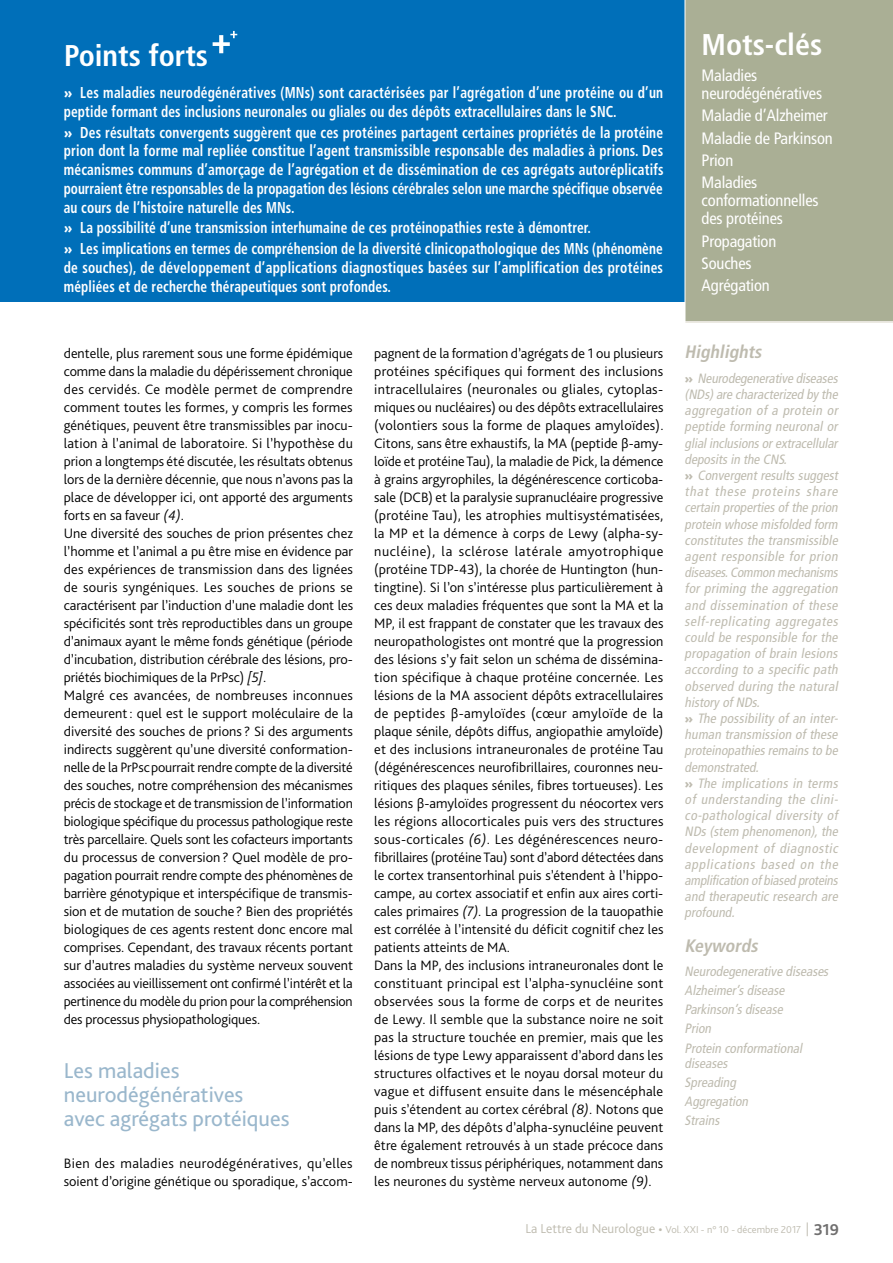
<style>
.page{position:relative;width:893px;height:1263px;background:#fff}
.page>*{position:absolute;margin:0;border:0;box-sizing:border-box;transform-origin:0 0}
.t1{font:700 condensed 30px "Frutiger LT Std";color:#fff}
.t2{font:22.5px/24px "Bliss Pro";color:#9ab7cc}
.t3{font:italic 700 condensed 18px "Frutiger LT Std";color:#bebbaf}
.t4{font:condensed 16.5px/22.2px "Frutiger LT Std";letter-spacing:-.01em;color:#fff}
.t5{font:700 condensed 15.75px/18.8px "Frutiger LT Std";letter-spacing:.01em;color:#fff;scale:.85 1}
.t6{font:700 condensed 15.75px/18.8px "Frutiger LT Std";letter-spacing:.01em;color:#fff;scale:.86 1}
.t7{font:300 14.25px/18px "Bliss Pro";color:#000}
.t8{font:italic condensed 13.5px/16.2px "Frutiger LT Std";color:#bebbaf}
.t9{font:300 10.5px "Bliss Pro";color:#bebbaf}
.s1{font-family:"Bliss Pro";font-weight:800;font-stretch:normal}
.s2{font-style:italic}
.s3{font-family:"Bliss Pro";font-weight:800;font-style:normal;font-stretch:normal}
.s4{font-size:13.5px}
.s5{font-weight:700;font-size:16.5px;color:#706f6f}
</style>
<div class="page">
<div style="left:0;top:0;width:893px;height:302px;background:#006fb9"></div>
<svg style="left:685px;top:0;width:208px;height:321px;background:#adb299"></svg>
<hr style="left:685px;top:321px;width:208px;height:2px;background:#e4e2d8">
<svg style="left:213px;top:31px;width:24px;height:22px"></svg>
<h1 class="t1" style="left:64px;top:38px;width:145px">Points forts</h1>
<p class="t5" style="left:64px;top:83px;width:707px"><span class="s1">»</span> Les maladies neurodégénératives (MNs) sont caractérisées par l’agrégation d’une protéine ou d’un peptide formant des inclusions neuronales ou gliales ou des dépôts extracellulaires dans le SNC.</p>
<p class="t5" style="left:64px;top:123px;width:707px;text-align:justify"><span class="s1">»</span> Des résultats convergents suggèrent que ces protéines partagent certaines propriétés de la protéine prion dont la forme mal repliée constitue l’agent transmissible responsable des maladies à prions. Des mécanismes communs d’amorçage de l’agrégation et de dissémination de ces agrégats autoréplicatifs pourraient être responsables de la propagation des lésions cérébrales selon une marche spécifique observée au cours de l’histoire naturelle des MNs.</p>
<p class="t5" style="left:64px;top:218px;width:706px;line-height:20.9px"><span class="s1">»</span> La possibilité d’une transmission interhumaine de ces protéinopathies reste à démontrer.<br><span class="s1">»</span> Les implications en termes de compréhension de la diversité clinicopathologique des MNs (phénomène</p>
<p class="t6" style="left:64px;top:258px;width:698px">de souches), de développement d’applications diagnostiques basées sur l’amplification des protéines mépliées et de recherche thérapeutiques sont profondes.</p>
<p class="t7" style="left:64px;top:344px;width:291px">dentelle, plus rarement sous une forme épidémique comme dans la maladie du dépérissement chronique des cervidés. Ce modèle permet de comprendre comment toutes les formes, y compris les formes génétiques, peuvent être transmissibles par inocu&shy;lation à l’animal de laboratoire. Si l’hypothèse du prion a longtemps été discutée, les résultats obtenus lors de la dernière décennie, que nous n’avons pas la place de développer ici, ont apporté des arguments forts en sa faveur <span class="s2">(4)</span>.<br>Une diversité des souches de prion présentes chez l’homme et l’animal a pu être mise en évidence par des expériences de transmission dans des lignées de souris syngéniques. Les souches de prions se caractérisent par l’induction d’une maladie dont les spécificités sont très reproductibles dans un groupe d’animaux ayant le même fonds génétique (période d’incubation, distribution cérébrale des lésions, pro&shy;priétés biochimiques de la PrPsc) <span class="s2">[5]</span>.<br>Malgré ces avancées, de nombreuses inconnues demeurent: quel est le support moléculaire de la diversité des souches de prions ? Si des arguments indirects suggèrent qu’une diversité conformation&shy;nelle de la PrPscpourrait rendre compte de la diversité des souches, notre compréhension des mécanismes précis de stockage et de transmission de l’information biologique spécifique du processus pathologique reste très parcellaire. Quels sont les cofacteurs importants du processus de conversion? Quel modèle de pro&shy;pagation pourrait rendre compte des phénomènes de barrière génotypique et interspécifique de transmis&shy;sion et de mutation de souche? Bien des propriétés biologiques de ces agents restent donc encore mal comprises. Cependant, des travaux récents portant sur d’autres maladies du système nerveux souvent associées au vieillissement ont confirmé l’intérêt et la pertinence du modèle du prion pour la compréhension des processus physiopathologiques.</p>
<h2 class="t2" style="left:64px;top:1058px;width:227px">Les maladies neurodégénératives avec agrégats protéiques</h2>
<p class="t7" style="left:64px;top:1154px;width:291px">Bien des maladies neurodégénératives, qu’elles soient d’origine génétique ou sporadique, s’accom-</p>
<p class="t7" style="left:374px;top:344px;width:291px">pagnent de la formation d’agrégats de 1 ou plusieurs protéines spécifiques qui forment des inclusions intracellulaires (neuronales ou gliales, cytoplas&shy;miques ou nucléaires) ou des dépôts extracellulaires (volontiers sous la forme de plaques amyloïdes).<br>Citons, sans être exhaustifs, la MA (peptide β-amy&shy;loïde et protéine Tau), la maladie de Pick, la démence à grains argyrophiles, la dégénérescence corticoba&shy;sale (DCB) et la paralysie supranucléaire progressive (protéine Tau), les atrophies multisystématisées, la MP et la démence à corps de Lewy (alpha-sy&shy;nucléine), la sclérose latérale amyotrophique (protéine TDP-43), la chorée de Huntington (hun&shy;tingtine). Si l’on s’intéresse plus particulièrement à ces deux maladies fréquentes que sont la MA et la MP, il est frappant de constater que les travaux des neuropathologistes ont montré que la progression des lésions s’y fait selon un schéma de dissémina&shy;tion spécifique à chaque protéine concernée. Les lésions de la MA associent dépôts extracellulaires de peptides β-amyloïdes (cœur amyloïde de la plaque sénile, dépôts diffus, angiopathie amyloïde) et des inclusions intraneuronales de protéine Tau (dégénérescences neurofibrillaires, couronnes neu&shy;ritiques des plaques séniles, fibres tortueuses). Les lésions β-amyloïdes progressent du néocortex vers les régions allocorticales puis vers des structures sous-corticales <span class="s2">(6)</span>. Les dégénérescences neuro&shy;fibrillaires (protéine Tau) sont d’abord détectées dans le cortex transentorhinal puis s’étendent à l’hippo&shy;campe, au cortex associatif et enfin aux aires corti&shy;cales primaires <span class="s2">(7)</span>. La progression de la tauopathie est corrélée à l’intensité du déficit cognitif chez les patients atteints de MA.<br>Dans la MP, des inclusions intraneuronales dont le constituant principal est l’alpha-synucléine sont observées sous la forme de corps et de neurites de Lewy. Il semble que la substance noire ne soit pas la structure touchée en premier, mais que les lésions de type Lewy apparaissent d’abord dans les structures olfactives et le noyau dorsal moteur du vague et diffusent ensuite dans le mésencéphale puis s’étendent au cortex cérébral <span class="s2">(8)</span>. Notons que dans la MP, des dépôts d’alpha-synucléine peuvent être également retrouvés à un stade précoce dans de nombreux tissus périphériques, notamment dans les neurones du système nerveux autonome <span class="s2">(9)</span>.</p>
<h1 class="t1" style="left:702px;top:26px;width:122px">Mots-clés</h1>
<p class="t4" style="left:702px;top:67px;width:122px;line-height:18px">Maladies neurodégénératives</p>
<p class="t4" style="left:702px;top:105px;width:133px">Maladie d’Alzheimer<br>Maladie de Parkinson<br>Prion<br>Maladies</p>
<p class="t4" style="left:702px;top:192px;width:118px;line-height:18px">conformationnelles des protéines</p>
<p class="t4" style="left:702px;top:230px;width:76px">Propagation<br>Souches<br>Agrégation</p>
<p class="t3" style="left:685px;top:341px;width:82px">Highlights</p>
<p class="t8" style="left:685px;top:370px;width:157px"><span class="s3">»</span> Neurodegenerative diseases (NDs)are characterized by the aggregation of a protein or peptide forming neuronal or glialinclusionsorextracellular depositsin the CNS.<br><span class="s3">»</span> Convergent results suggest that these proteins share certain propertiesofthe prion protein whose misfolded form constitutes the transmissible agent responsible for prion diseases.Common mechanisms for priming the aggregation and dissemination of these self-replicating aggregates could be responsible for the propagation of brain lesions according to a specific path observed during the natural history ofNDs.<br><span class="s3">»</span> The possibility of an inter&shy;human transmission of these proteinopathiesremainsto be demonstrated.<br><span class="s3">»</span> The implications in terms of understanding the clini&shy;co-pathological diversity of<br>NDs (stem phenomenon),the development of diagnostic applications based on the amplification ofbiased proteins and therapeutic research are profound.</p>
<p class="t3" style="left:685px;top:935px;width:78px">Keywords</p>
<p class="t8" style="left:685px;top:961px;width:148px;line-height:19.2px">Neurodegenerative diseases<br>Alzheimer’sdisease<br>Parkinson’sdisease<br>Prion<br>Protein conformational</p>
<p class="t8" style="left:685px;top:1053px;width:68px;line-height:19.2px">diseases<br>Spreading<br>Aggregation<br>Strains</p>
<p class="t9" style="left:525px;top:1223px;width:315px"><span class="s4">La Lettre du Neurologue •</span> Vol. XXI - n° 10 - décembre 2017 <span class="s4">|</span> <span class="s5">319</span></p>
</div>
